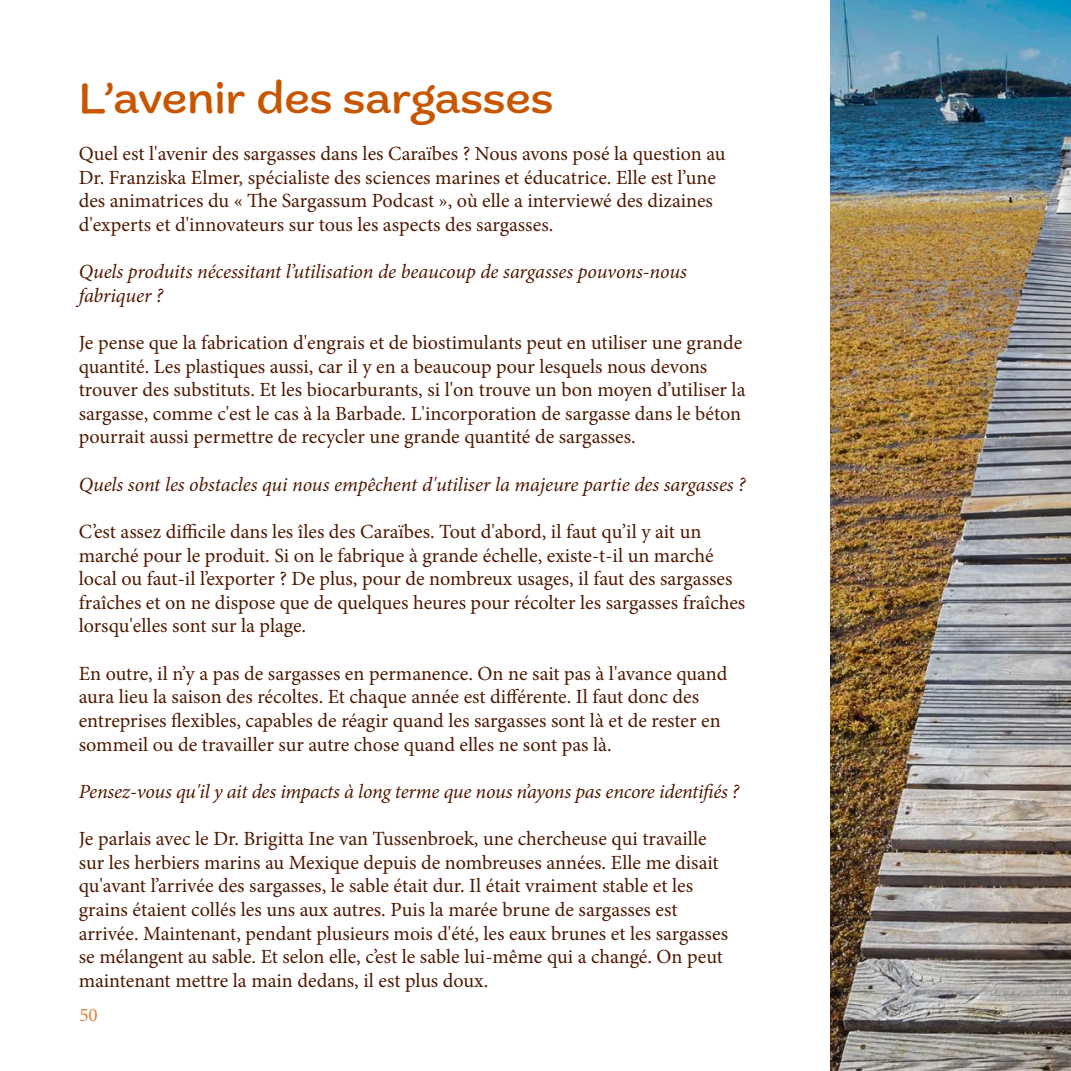
<style>
.page{position:relative;width:1071px;height:1071px;background:#fff}
.page>*{position:absolute;margin:0;border:0;box-sizing:border-box;transform-origin:0 0}
.t1{font:500 45.5px "Marigny";letter-spacing:-.005em;color:#c85600}
.t2{font:20.12px/23.6px "Minion Pro";color:#4f1900}
.t3{font:italic 20.12px/23.6px "Minion Pro";letter-spacing:-.01em;color:#4f1900}
.t4{font:19.25px "Minion Pro";color:#d98139}
</style>
<div class="page">
<img style="left:830px;top:0;width:241px;height:1071px">
<h1 class="t1" style="left:79px;top:70px;width:476px">L’avenir des sargasses</h1>
<p class="t2" style="left:79px;top:142px;width:648px">Quel est l'avenir des sargasses dans les Caraïbes ? Nous avons posé la question au Dr. Franziska Elmer, spécialiste des sciences marines et éducatrice. Elle est l’une des animatrices du « The Sargassum Podcast », où elle a interviewé des dizaines d'experts et d'innovateurs sur tous les aspects des sargasses.</p>
<p class="t3" style="left:79px;top:260px;width:610px">Quels produits nécessitant l’utilisation de beaucoup de sargasses pouvons-nous fabriquer ?</p>
<p class="t2" style="left:79px;top:331px;width:668px">Je pense que la fabrication d'engrais et de biostimulants peut en utiliser une grande quantité. Les plastiques aussi, car il y en a beaucoup pour lesquels nous devons trouver des substituts. Et les biocarburants, si l'on trouve un bon moyen d’utiliser la sargasse, comme c'est le cas à la Barbade. L'incorporation de sargasse dans le béton pourrait aussi permettre de recycler une grande quantité de sargasses.</p>
<p class="t3" style="left:79px;top:472px;width:668px">Quels sont les obstacles qui nous empêchent d'utiliser la majeure partie des sargasses ?</p>
<p class="t2" style="left:79px;top:520px;width:668px">C’est assez difficile dans les îles des Caraïbes. Tout d'abord, il faut qu’il y ait un marché pour le produit. Si on le fabrique à grande échelle, existe-t-il un marché local ou faut-il l’exporter ? De plus, pour de nombreux usages, il faut des sargasses fraîches et on ne dispose que de quelques heures pour récolter les sargasses fraîches lorsqu'elles sont sur la plage.</p>
<p class="t2" style="left:79px;top:662px;width:650px">En outre, il n’y a pas de sargasses en permanence. On ne sait pas à l'avance quand aura lieu la saison des récoltes. Et chaque année est différente. Il faut donc des entreprises flexibles, capables de réagir quand les sargasses sont là et de rester en sommeil ou de travailler sur autre chose quand elles ne sont pas là.</p>
<p class="t3" style="left:79px;top:780px;width:662px">Pensez-vous qu'il y ait des impacts à long terme que nous n’ayons pas encore identifiés ?</p>
<p class="t2" style="left:79px;top:827px;width:651px">Je parlais avec le Dr. Brigitta Ine van Tussenbroek, une chercheuse qui travaille sur les herbiers marins au Mexique depuis de nombreuses années. Elle me disait qu'avant l’arrivée des sargasses, le sable était dur. Il était vraiment stable et les grains étaient collés les uns aux autres. Puis la marée brune de sargasses est arrivée. Maintenant, pendant plusieurs mois d'été, les eaux brunes et les sargasses se mélangent au sable. Et selon elle, c’est le sable lui-même qui a changé. On peut maintenant mettre la main dedans, il est plus doux.</p>
<p class="t4" style="left:79px;top:1002px;width:20px">50</p>
</div>
